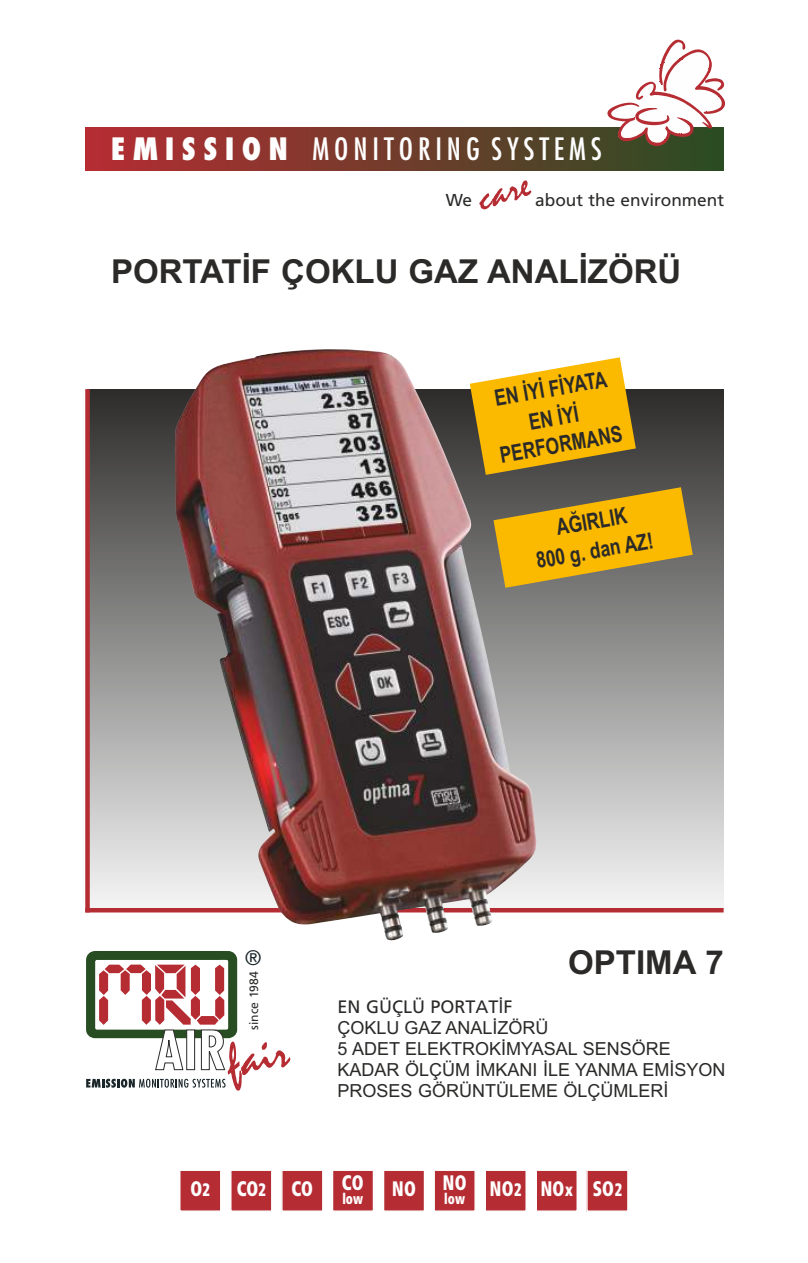
<style>
.page{position:relative;width:808px;height:1263px;background:#fff}
.page>*{position:absolute;margin:0;border:0;box-sizing:border-box;transform-origin:0 0}
.t1{font:42px "Mistral";color:#b62c33}
.t2{font:700 33px "Arial";color:#2b2a29}
.t3{font:condensed 30px "Futura";letter-spacing:.165em;color:#fefefe}
.t4{font:700 22.8px "Arial";color:#2b2a29;scale:.77 1}
.t5{font:700 22.5px/28.3px "Arial";color:#2b2a29;text-align:center;scale:.77 1}
.t6{font:900 condensed 21px "Frutiger";letter-spacing:.01em;color:#fefefe;scale:.8 1}
.t7{font:300 21px "Frutiger";color:#1a262a}
.t8{font:18px/21px "Arial";color:#2b2a29}
.t9{font:18px "Frutiger";color:#2b2a29}
.t10{font:17.25px "Frutiger";color:#2b2a29}
.t11{font:900 condensed 15px "Frutiger";letter-spacing:.01em;color:#fefefe;scale:.8 1}
.t12{font:12.15px "Frutiger";color:#2b2a29}
.s1{font-weight:800}
.s2{font-family:"Arial"}
.s3{font-size:18px}
</style>
<div class="page">
<div style="left:536px;top:1170px;width:41px;height:41px;background:#b62c33"></div>
<div style="left:535px;top:1169px;width:43px;height:43px;border:2px solid #fefefe"></div>
<div style="left:485px;top:1170px;width:41px;height:41px;background:#b62c33"></div>
<div style="left:484px;top:1169px;width:43px;height:43px;border:2px solid #fefefe"></div>
<div style="left:434px;top:1170px;width:41px;height:41px;background:#b62c33"></div>
<div style="left:433px;top:1169px;width:43px;height:43px;border:2px solid #fefefe"></div>
<div style="left:587px;top:1170px;width:41px;height:41px;background:#b62c33"></div>
<div style="left:586px;top:1169px;width:43px;height:43px;border:2px solid #fefefe"></div>
<div style="left:282px;top:1170px;width:41px;height:41px;background:#b62c33"></div>
<div style="left:281px;top:1169px;width:43px;height:43px;border:2px solid #fefefe"></div>
<div style="left:231px;top:1170px;width:41px;height:41px;background:#b62c33"></div>
<div style="left:230px;top:1169px;width:43px;height:43px;border:2px solid #fefefe"></div>
<div style="left:180px;top:1170px;width:41px;height:41px;background:#b62c33"></div>
<div style="left:179px;top:1169px;width:43px;height:43px;border:2px solid #fefefe"></div>
<div style="left:383px;top:1170px;width:41px;height:41px;background:#b62c33"></div>
<div style="left:383px;top:1169px;width:42px;height:43px;border:2px solid #fefefe"></div>
<div style="left:332px;top:1170px;width:41px;height:41px;background:#b62c33"></div>
<div style="left:332px;top:1169px;width:42px;height:43px;border:2px solid #fefefe"></div>
<div style="left:88px;top:389px;width:635px;height:520px;background:linear-gradient(to bottom,#2d2c2b,#f4f4f4)"></div>
<div style="left:85px;top:128px;width:639px;height:42px;background:linear-gradient(to right,#b62c33,#294d23)"></div>
<div style="left:85px;top:389px;width:5px;height:523px;background:#b62c33"></div>
<hr style="left:85px;top:908px;width:639px;height:4px;background:#b62c33">
<svg style="left:607px;top:40px;width:118px;height:106px"></svg>
<svg style="left:86px;top:951px;width:204px;height:140px"></svg>
<img style="left:175px;top:349px;width:362px;height:592px">
<svg style="left:470px;top:357px;width:166px;height:118px;background:#dfb02a"></svg>
<svg style="left:493px;top:487px;width:200px;height:101px;background:#c59b23"></svg>
<h3 class="t3" style="left:111px;top:137px;width:492px"><span class="s1">EMISSION</span> MONITORING SYSTEMS</h3>
<h1 class="t1" style="left:474px;top:183px;width:54px;rotate:-15deg">care</h1>
<p class="t10" style="left:535px;top:193px;width:190px">about the environment</p>
<p class="t10" style="left:446px;top:193px;width:28px">We</p>
<h2 class="t2" style="left:111px;top:259px;width:572px">PORTATİF ÇOKLU GAZ ANALİZÖRÜ</h2>
<p class="t5" style="left:488px;top:387px;width:162px;rotate:-10deg">EN İYİ FİYATA<br>EN İYİ<br>PERFORMANS</p>
<p class="t4" style="left:555px;top:519px;width:95px;rotate:-10deg">AĞIRLIK</p>
<p class="t5" style="left:534px;top:549px;width:155px;rotate:-10deg">800 g. dan AZ!</p>
<p class="t7" style="left:245px;top:948px;width:18px">®</p>
<p class="t12" style="left:249px;top:1030px;width:60px;rotate:-90deg">since 1984</p>
<h2 class="t2" style="left:568px;top:950px;width:157px">OPTIMA 7</h2>
<p class="t9" style="left:338px;top:999px;width:176px">EN GÜÇLÜ PORTAT<span class="s2">İ</span>F</p>
<p class="t8" style="left:338px;top:1019px;width:389px">ÇOKLU GAZ ANALİZÖRÜ<br>5 ADET ELEKTROKİMYASAL SENSÖRE<br>KADAR ÖLÇÜM İMKANI İLE YANMA EMİSYON<br>PROSES GÖRÜNTÜLEME ÖLÇÜMLERİ</p>
<p class="t6" style="left:342px;top:1174px;width:29px">CO</p>
<p class="t11" style="left:342px;top:1192px;width:27px">low</p>
<p class="t6" style="left:443px;top:1180px;width:164px">NO NO<span class="s3">2</span> NO<span class="s3">x</span></p>
<p class="t6" style="left:190px;top:1180px;width:26px">O<span class="s3">2</span></p>
<p class="t6" style="left:237px;top:1180px;width:97px">CO<span class="s3">2</span> CO</p>
<p class="t6" style="left:392px;top:1180px;width:31px">NO</p>
<p class="t6" style="left:593px;top:1180px;width:38px">SO<span class="s3">2</span></p>
<p class="t11" style="left:444px;top:1192px;width:28px">low</p>
</div>
